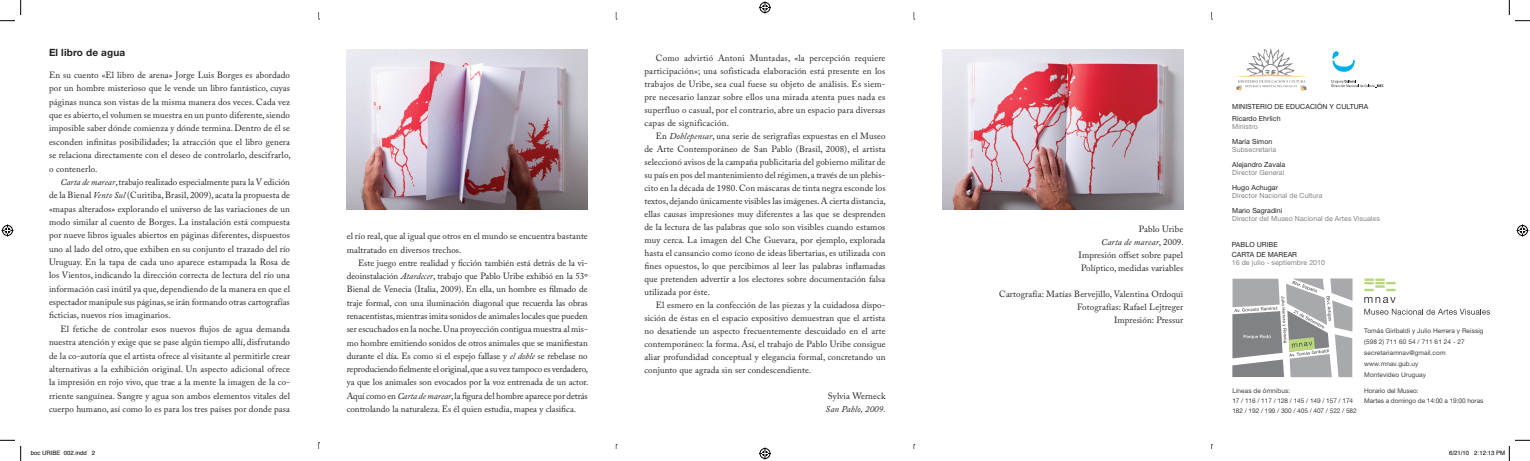
<style>
.page{position:relative;width:1530px;height:461px;background:#fff}
.page>*{position:absolute;margin:0;border:0;box-sizing:border-box;transform-origin:0 0}
.a_Subtitulo{font:700 10px "Helvetica Neue LT Std";letter-spacing:.015em;color:#231f20}
.B_texto{font:9px/13.4px "Adobe Caslon Pro";letter-spacing:.01em;color:#231f20;text-align:justify}
.B_texto-2{font:italic 9px "Adobe Caslon Pro";letter-spacing:.01em;color:#231f20}
.C_Notas{font:7px "Helvetica Neue LT Std";letter-spacing:.01em;color:#808285}
.C_Notas-2{font:7px "Helvetica Neue LT Std";letter-spacing:.01em;color:#231f20}
.C_Notas-3{font:6.5px "Helvetica Neue LT Std";letter-spacing:.01em;color:#3e3e3f}
.C_Notas-4{font:6.5px/10px "Helvetica Neue LT Std";letter-spacing:-.01em;color:#3e3e3f}
.t1{font:6px "Helvetica";color:#000}
.s1{font-style:italic}
.s2{font-style:normal}
</style>
<div class="page">
<svg style="left:913px;top:12px;width:2px;height:8px"></svg>
<svg style="left:318px;top:12px;width:2px;height:8px"></svg>
<svg style="left:318px;top:442px;width:2px;height:7px"></svg>
<svg style="left:1364px;top:278px;width:31px;height:13px"></svg>
<svg style="left:1364px;top:309px;width:126px;height:6px"></svg>
<svg style="left:1364px;top:297px;width:31px;height:6px"></svg>
<svg style="left:1332px;top:51px;width:22px;height:21px"></svg>
<svg style="left:1331px;top:80px;width:52px;height:8px"></svg>
<svg style="left:1233px;top:48px;width:75px;height:43px"></svg>
<svg style="left:1232px;top:278px;width:120px;height:99px"></svg>
<img style="left:347px;top:49px;width:241px;height:161px">
<img style="left:942px;top:49px;width:241px;height:161px">
<svg style="left:0;top:0;width:21px;height:21px"></svg>
<svg style="left:0;top:440px;width:21px;height:21px"></svg>
<svg style="left:1508px;top:0;width:22px;height:21px"></svg>
<svg style="left:759px;top:1px;width:12px;height:12px"></svg>
<svg style="left:759px;top:447px;width:12px;height:12px"></svg>
<svg style="left:2px;top:224px;width:12px;height:12px"></svg>
<svg style="left:1516px;top:224px;width:12px;height:12px"></svg>
<svg style="left:1508px;top:440px;width:22px;height:21px"></svg>
<p class="a_Subtitulo" style="left:49px;top:46px;width:78px">El libro de agua</p>
<p class="B_texto" style="left:49px;top:68px;width:243px">En su cuento «El libro de arena» Jorge Luis Borges es abordado por un hombre misterioso que le vende un libro fantástico, cuyas páginas nunca son vistas de la misma manera dos veces. Cada vez que es abierto, el volumen se muestra en un punto diferente, siendo imposible saber dónde comienza y dónde termina. Dentro de él se esconden infinitas posibilidades; la atracción que el libro genera se relaciona directamente con el deseo de controlarlo, descifrarlo, o contenerlo.</p>
<p class="B_texto" style="left:49px;top:175px;width:242px;text-indent:11px"><span class="s1">Carta de marear</span>, trabajo realizado especialmente para la v edición de la Bienal <span class="s1">Vento Sul</span> (Curitiba, Brasil, 2009), acata la propuesta de «mapas alterados» explorando el universo de las variaciones de un modo similar al cuento de Borges. La instalación está compuesta por nueve libros iguales abiertos en páginas diferentes, dispuestos uno al lado del otro, que exhiben en su conjunto el trazado del río Uruguay. En la tapa de cada uno aparece estampada la Rosa de los Vientos, indicando la dirección correcta de lectura del río una información casi inútil ya que, dependiendo de la manera en que el espectador manipule sus páginas, se irán formando otras cartografías ficticias, nuevos ríos imaginarios.</p>
<p class="B_texto" style="left:49px;top:322px;width:242px;text-indent:11px">El fetiche de controlar esos nuevos flujos de agua demanda nuestra atención y exige que se pase algún tiempo allí, disfrutando de la co-autoría que el artista ofrece al visitante al permitirle crear alternativas a la exhibición original. Un aspecto adicional ofrece la impresión en rojo vivo, que trae a la mente la imagen de la co&shy;rriente sanguínea. Sangre y agua son ambos elementos vitales del cuerpo humano, así como lo es para los tres países por donde pasa</p>
<p class="B_texto" style="left:347px;top:230px;width:242px">el río real, que al igual que otros en el mundo se encuentra bastante maltratado en diversos trechos.</p>
<p class="B_texto" style="left:347px;top:256px;width:243px;text-indent:11px">Este juego entre realidad y ficción también está detrás de la vi&shy;deoinstalación <span class="s1">Atardecer</span>, trabajo que Pablo Uribe exhibió en la 53º Bienal de Venecia (Italia, 2009). En ella, un hombre es filmado de traje formal, con una iluminación diagonal que recuerda las obras renacentistas, mientras imita sonidos de animales locales que pueden ser escuchados en la noche. Una proyección contigua muestra al mis&shy;mo hombre emitiendo sonidos de otros animales que se manifiestan durante el día. Es como si el espejo fallase y <span class="s1">el doble</span> se rebelase no reproduciendo fielmente el original, que a su vez tampoco es verdadero, ya que los animales son evocados por la voz entrenada de un actor.<br>Aquí como en <span class="s1">Carta de marear</span>, la figura del hombre aparece por detrás controlando la naturaleza. Es él quien estudia, mapea y clasifica.</p>
<p class="B_texto" style="left:644px;top:51px;width:242px;line-height:13px;text-indent:11px">Como advirtió Antoni Muntadas, «la percepción requiere participación»; una sofisticada elaboración está presente en los trabajos de Uribe, sea cual fuese su objeto de análisis. Es siem&shy;pre necesario lanzar sobre ellos una mirada atenta pues nada es superfluo o casual, por el contrario, abre un espacio para diversas capas de significación.</p>
<p class="B_texto" style="left:644px;top:129px;width:243px;line-height:13px;text-indent:11px">En <span class="s1">Doblepensar</span>, una serie de serigrafías expuestas en el Museo de Arte Contemporáneo de San Pablo (Brasil, 2008), el artista seleccionó avisos de la campaña publicitaria del gobierno militar de su país en pos del mantenimiento del régimen, a través de un plebis&shy;cito en la década de 1980. Con máscaras de tinta negra esconde los textos, dejando únicamente visibles las imágenes. A cierta distancia, ellas causas impresiones muy diferentes a las que se desprenden de la lectura de las palabras que solo son visibles cuando estamos muy cerca. La imagen del Che Guevara, por ejemplo, explorada hasta el cansancio como ícono de ideas libertarias, es utilizada con fines opuestos, lo que percibimos al leer las palabras inflamadas que pretenden advertir a los electores sobre documentación falsa utilizada por éste.</p>
<p class="B_texto" style="left:644px;top:298px;width:242px;line-height:13px;text-indent:11px">El esmero en la confección de las piezas y la cuidadosa dispo&shy;sición de éstas en el espacio expositivo demuestran que el artista no desatiende un aspecto frecuentemente descuidado en el arte contemporáneo: la forma. Así, el trabajo de Pablo Uribe consigue aliar profundidad conceptual y elegancia formal, concretando un conjunto que agrada sin ser condescendiente.</p>
<p class="B_texto" style="left:828px;top:389px;width:59px">Sylvia Werneck</p>
<p class="B_texto-2" style="left:825px;top:403px;width:62px">San Pablo, 2009.</p>
<p class="B_texto" style="left:1139px;top:222px;width:46px">Pablo Uribe</p>
<p class="B_texto-2" style="left:1101px;top:237px;width:84px">Carta de marear<span class="s2">, 2009.</span></p>
<p class="B_texto" style="left:1078px;top:248px;width:106px">Impresión offset sobre papel</p>
<p class="B_texto" style="left:1081px;top:261px;width:104px">Políptico, medidas variables</p>
<p class="B_texto" style="left:999px;top:287px;width:185px">Cartografía: Matías Bervejillo, Valentina Ordoqui</p>
<p class="B_texto" style="left:1077px;top:300px;width:108px">Fotografías: Rafael Lejtreger</p>
<p class="B_texto" style="left:1114px;top:313px;width:71px">Impresión: Pressur</p>
<p class="C_Notas-2" style="left:1232px;top:102px;width:138px">MINISTERIO DE EDUCACIÓN Y CULTURA</p>
<p class="C_Notas-2" style="left:1232px;top:114px;width:50px">Ricardo Ehrlich</p>
<p class="C_Notas" style="left:1232px;top:122px;width:27px">Ministro</p>
<p class="C_Notas-2" style="left:1232px;top:137px;width:42px">María Simon</p>
<p class="C_Notas" style="left:1232px;top:145px;width:46px">Subsecretaria</p>
<p class="C_Notas-2" style="left:1232px;top:160px;width:55px">Alejandro Zavala</p>
<p class="C_Notas" style="left:1232px;top:168px;width:54px">Director General</p>
<p class="C_Notas-2" style="left:1232px;top:183px;width:47px">Hugo Achugar</p>
<p class="C_Notas" style="left:1232px;top:191px;width:92px">Director Nacional de Cultura</p>
<p class="C_Notas-2" style="left:1232px;top:206px;width:52px">Mario Sagradini</p>
<p class="C_Notas" style="left:1232px;top:214px;width:149px">Director del Museo Nacional de Artes Visuales</p>
<p class="C_Notas-2" style="left:1231px;top:241px;width:47px">PABLO URIBE</p>
<p class="C_Notas-2" style="left:1231px;top:251px;width:67px">CARTA DE MAREAR</p>
<p class="C_Notas" style="left:1231px;top:259px;width:95px">16 de julio - septiembre 2010</p>
<p class="C_Notas-3" style="left:1364px;top:327px;width:121px">Tomás Giribaldi y Julio Herrera y Reissig</p>
<p class="C_Notas-3" style="left:1364px;top:338px;width:102px">(598 2) 711 60 54 / 711 61 24 - 27</p>
<p class="C_Notas-3" style="left:1364px;top:349px;width:83px">secretariamnav@gmail.com</p>
<p class="C_Notas-3" style="left:1364px;top:360px;width:56px">www.mnav.gub.uy</p>
<p class="C_Notas-3" style="left:1364px;top:371px;width:63px">Montevideo Uruguay</p>
<p class="C_Notas-3" style="left:1232px;top:387px;width:59px">Líneas de ómnibus:</p>
<p class="C_Notas-4" style="left:1232px;top:396px;width:126px">17 / 116 / 117 / 128 / 145 / 149 / 157 / 174<br>182 / 192 / 199 / 300 / 405 / 407 / 522 / 582</p>
<p class="C_Notas-4" style="left:1364px;top:386px;width:56px">Horario del Museo:</p>
<p class="C_Notas-4" style="left:1364px;top:396px;width:121px">Martes a domingo de 14:00 a 19:00 horas</p>
<p class="t1" style="left:31px;top:448px;width:66px">boc URIBE 002.indd 2</p>
<p class="t1" style="left:1449px;top:448px;width:57px">6/21/10 2:12:13 PM</p>
</div>
